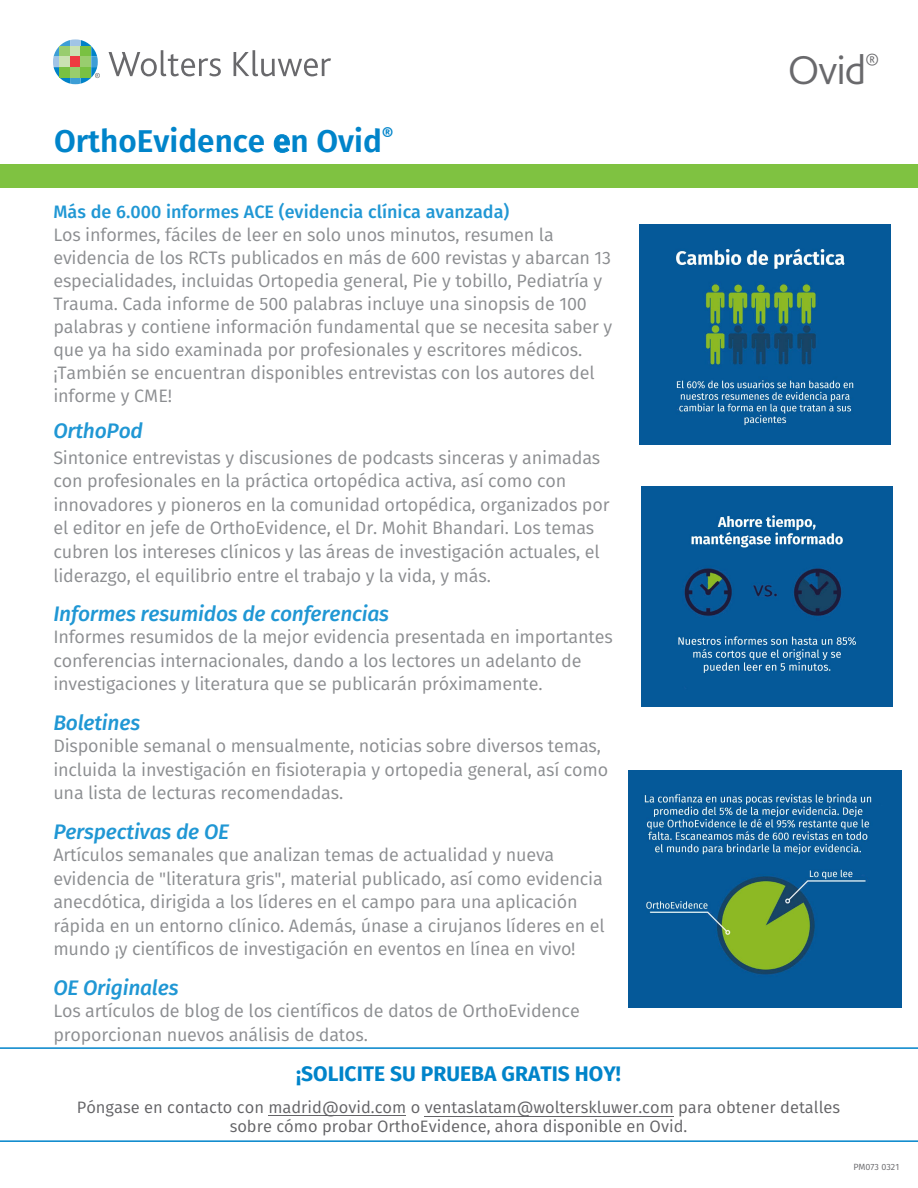
<style>
.page{position:relative;width:918px;height:1188px;background:#fff}
.page>*{position:absolute;margin:0;border:0;box-sizing:border-box;transform-origin:0 0}
.t1{font:300 42.3px "Bliss 2";color:#69696c}
.t2{font:600 31.5px "Fira Sans";color:#0084ca}
.t3{font:italic 500 21px "Fira Sans";letter-spacing:-.01em;color:#2097d4}
.t4{font:700 21px "Fira Sans";color:#0084ca}
.t5{font:18px/23.5px "Fira Sans";letter-spacing:-.01em;color:#8b8d90}
.t6{font:500 18px "Fira Sans";color:#2097d4}
.t7{font:16.5px/18.5px "Fira Sans";color:#636366;text-align:center}
.t8{font:9px "Fira Sans";color:#69696c}
</style>
<div class="page">
<svg style="left:0;top:1047px;width:918px;height:95px"></svg>
<div style="left:0;top:164px;width:918px;height:24px;background:#7fc241"></div>
<svg style="left:53px;top:39px;width:47px;height:45px"></svg>
<svg style="left:109px;top:50px;width:112px;height:26px"></svg>
<svg style="left:234px;top:50px;width:97px;height:26px"></svg>
<img style="left:641px;top:486px;width:252px;height:220px">
<img style="left:640px;top:225px;width:251px;height:220px">
<img style="left:628px;top:771px;width:273px;height:236px">
<h2 class="t2" style="left:54px;top:115px;width:341px">OrthoEvidence en Ovid<sup>®</sup></h2>
<p class="t6" style="left:53px;top:197px;width:457px">Más de 6.000 informes ACE (evidencia clínica avanzada)</p>
<p class="t5" style="left:53px;top:223px;width:561px;line-height:23.1px">Los informes, fáciles de leer en solo unos minutos, resumen la evidencia de los RCTs publicados en más de 600 revistas y abarcan 13 especialidades, incluidas Ortopedia general, Pie y tobillo, Pediatría y Trauma. Cada informe de 500 palabras incluye una sinopsis de 100 palabras y contiene información fundamental que se necesita saber y que ya ha sido examinada por profesionales y escritores médicos. ¡También se encuentran disponibles entrevistas con los autores del informe y CME!</p>
<p class="t3" style="left:53px;top:413px;width:91px">OrthoPod</p>
<p class="t5" style="left:53px;top:445px;width:558px">Sintonice entrevistas y discusiones de podcasts sinceras y animadas con profesionales en la práctica ortopédica activa, así como con innovadores y pioneros en la comunidad ortopédica, organizados por el editor en jefe de OrthoEvidence, el Dr. Mohit Bhandari. Los temas cubren los intereses clínicos y las áreas de investigación actuales, el liderazgo, el equilibrio entre el trabajo y la vida, y más.</p>
<p class="t3" style="left:53px;top:597px;width:337px">Informes resumidos de conferencias</p>
<p class="t5" style="left:53px;top:625px;width:561px">Informes resumidos de la mejor evidencia presentada en importantes conferencias internacionales, dando a los lectores un adelanto de investigaciones y literatura que se publicarán próximamente.</p>
<p class="t3" style="left:53px;top:706px;width:88px">Boletines</p>
<p class="t5" style="left:53px;top:734px;width:556px">Disponible semanal o mensualmente, noticias sobre diversos temas, incluida la investigación en fisioterapia y ortopedia general, así como una lista de lecturas recomendadas.</p>
<p class="t3" style="left:53px;top:815px;width:177px">Perspectivas de OE</p>
<p class="t5" style="left:53px;top:843px;width:553px">Artículos semanales que analizan temas de actualidad y nueva evidencia de "literatura gris", material publicado, así como evidencia anecdótica, dirigida a los líderes en el campo para una aplicación rápida en un entorno clínico. Además, únase a cirujanos líderes en el mundo ¡y científicos de investigación en eventos en línea en vivo!</p>
<p class="t3" style="left:53px;top:971px;width:127px">OE Originales</p>
<p class="t5" style="left:53px;top:999px;width:528px">Los artículos de blog de los científicos de datos de OrthoEvidence proporcionan nuevos análisis de datos.</p>
<h1 class="t1" style="left:788px;top:43px;width:93px">Ovid<sup>®</sup></h1>
<p class="t4" style="left:296px;top:1056px;width:326px">¡SOLICITE SU PRUEBA GRATIS HOY!</p>
<p class="t7" style="left:77px;top:1098px;width:765px">Póngase en contacto con madrid@ovid.com o ventaslatam@wolterskluwer.com para obtener detalles sobre cómo probar OrthoEvidence, ahora disponible en Ovid.</p>
<p class="t8" style="left:853px;top:1161px;width:47px">PM073 0321</p>
</div>
